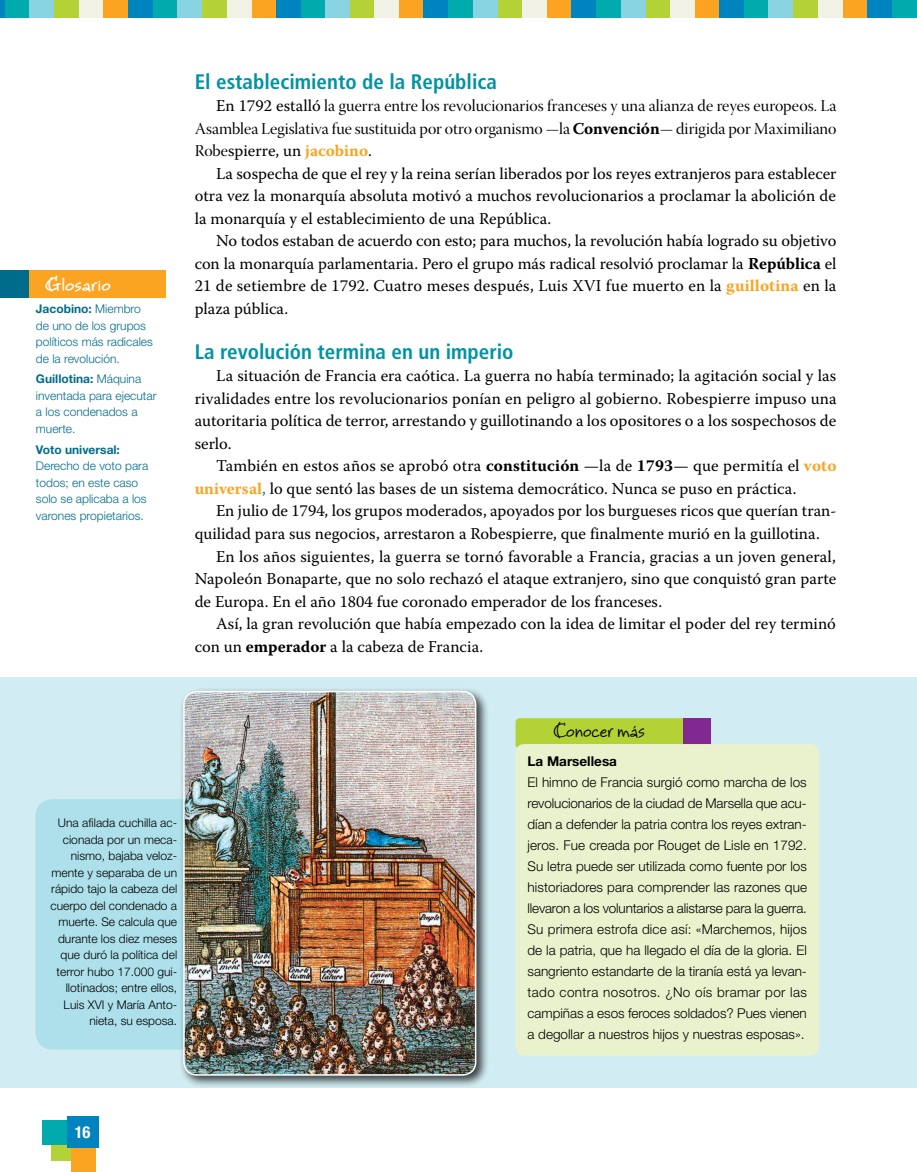
<style>
.page{position:relative;width:917px;height:1172px;background:#fff}
.page>*{position:absolute;margin:0;border:0;box-sizing:border-box;transform-origin:0 0}
._07__SUBTITULO{font:700 condensed 21px "Frutiger LT Std";color:#0093a2}
.txt{font:700 19.8px "Bruno JB Std";color:#fff}
.t1{font:19.5px "Bruno JB Std";color:#000}
._05__TEXTO_CENTRAL{font:16.5px/22.5px "Warnock Pro";color:#000;text-align:justify}
._05__TEXTO_CENTRAL-2{font:16.5px/22.5px "Warnock Pro Disp";color:#000;text-align:justify}
.t2{font:700 condensed 16.5px "Helvetica Neue LT Std";color:#fff}
._15__TEXTO_CUADROS{font:300 13.5px/21px "Helvetica Neue LT Std";color:#000;text-align:justify}
._16__TITULO_CUADROS{font:700 13.5px "Helvetica Neue LT Std";color:#000}
._06__EPIGRAFES{font:300 12px/16.5px "Helvetica Neue LT Std";color:#000;text-align:right}
._3__GLOSARIO_AZUL{font:300 12px/16.5px "Helvetica Neue LT Std";color:#006c8b}
.s1{font-weight:700}
.s2{font-family:"Warnock Pro"}
.s3{font-family:"Warnock Pro";font-weight:700}
.s4{font-family:"Warnock Pro";font-weight:700;color:#faa421}
.s5{font-weight:700;color:#faa421}
.s6{color:#1970b9}
</style>
<div class="page">
<div style="left:52px;top:1136px;width:24px;height:24px;background:#b3d235"></div>
<div style="left:54px;top:0;width:25px;height:18px;background:#b3d235"></div>
<div style="left:79px;top:0;width:24px;height:18px;background:#f2f1e6"></div>
<div style="left:5px;top:0;width:24px;height:18px;background:#00aaad"></div>
<div style="left:30px;top:0;width:24px;height:18px;background:#89d4e3"></div>
<div style="left:0;top:0;width:5px;height:18px;background:#0084bf"></div>
<div style="left:350px;top:0;width:24px;height:18px;background:#b3d235"></div>
<div style="left:374px;top:0;width:25px;height:18px;background:#f2f1e6"></div>
<div style="left:300px;top:0;width:25px;height:18px;background:#00aaad"></div>
<div style="left:251px;top:0;width:25px;height:18px;background:#faa421"></div>
<div style="left:325px;top:0;width:25px;height:18px;background:#89d4e3"></div>
<div style="left:276px;top:0;width:24px;height:18px;background:#0084bf"></div>
<div style="left:645px;top:0;width:25px;height:18px;background:#b3d235"></div>
<div style="left:670px;top:0;width:24px;height:18px;background:#f2f1e6"></div>
<div style="left:596px;top:0;width:24px;height:18px;background:#00aaad"></div>
<div style="left:546px;top:0;width:25px;height:18px;background:#faa421"></div>
<div style="left:620px;top:0;width:25px;height:18px;background:#89d4e3"></div>
<div style="left:571px;top:0;width:25px;height:18px;background:#0084bf"></div>
<div style="left:891px;top:0;width:25px;height:18px;background:#00aaad"></div>
<div style="left:842px;top:0;width:24px;height:18px;background:#faa421"></div>
<div style="left:866px;top:0;width:25px;height:18px;background:#0084bf"></div>
<div style="left:202px;top:0;width:24px;height:18px;background:#b3d235"></div>
<div style="left:227px;top:0;width:24px;height:18px;background:#f2f1e6"></div>
<div style="left:153px;top:0;width:24px;height:18px;background:#00aaad"></div>
<div style="left:103px;top:0;width:25px;height:18px;background:#faa421"></div>
<div style="left:177px;top:0;width:25px;height:18px;background:#89d4e3"></div>
<div style="left:128px;top:0;width:25px;height:18px;background:#0084bf"></div>
<div style="left:497px;top:0;width:25px;height:18px;background:#b3d235"></div>
<div style="left:522px;top:0;width:25px;height:18px;background:#f2f1e6"></div>
<div style="left:448px;top:0;width:25px;height:18px;background:#00aaad"></div>
<div style="left:399px;top:0;width:24px;height:18px;background:#faa421"></div>
<div style="left:473px;top:0;width:24px;height:18px;background:#89d4e3"></div>
<div style="left:423px;top:0;width:25px;height:18px;background:#0084bf"></div>
<div style="left:793px;top:0;width:24px;height:18px;background:#b3d235"></div>
<div style="left:817px;top:0;width:25px;height:18px;background:#f2f1e6"></div>
<div style="left:743px;top:0;width:25px;height:18px;background:#00aaad"></div>
<div style="left:694px;top:0;width:25px;height:18px;background:#faa421"></div>
<div style="left:768px;top:0;width:25px;height:18px;background:#89d4e3"></div>
<div style="left:719px;top:0;width:24px;height:18px;background:#0084bf"></div>
<div style="left:43px;top:1120px;width:24px;height:24px;background:#00aaad"></div>
<div style="left:71px;top:1147px;width:25px;height:25px;background:#faa421"></div>
<div style="left:67px;top:1116px;width:31px;height:31px;background:#0084bf"></div>
<div style="left:0;top:678px;width:916px;height:409px;background:#d1ecf2"></div>
<div style="left:36px;top:799px;width:174px;height:250px;background:#ade0ea;border-radius:17px"></div>
<div style="left:179px;top:686px;width:310px;height:402px;background:#000;opacity:.75"></div>
<img style="left:184px;top:691px;width:291px;height:384px">
<div style="left:183px;top:691px;width:293px;height:384px;border:2px solid #fff;border-radius:13px"></div>
<div style="left:0;top:270px;width:165px;height:27px;background:#faa421"></div>
<div style="left:0;top:270px;width:29px;height:27px;background:#006c8b"></div>
<div style="left:515px;top:718px;width:172px;height:31px;background:#b3d235;border-radius:4px"></div>
<div style="left:682px;top:718px;width:27px;height:27px;background:#812990"></div>
<div style="left:515px;top:744px;width:303px;height:311px;background:#eaf2cd;border-radius:9px"></div>
<svg style="left:916px;top:0;width:1px;height:18px"></svg>
<p class="txt" style="left:45px;top:272px;width:67px">Glosario</p>
<p class="_3__GLOSARIO_AZUL" style="left:36px;top:300px;width:118px"><span class="s1">Jacobino:</span> Miembro de uno de los grupos políticos más radicales de la revolución.</p>
<p class="_3__GLOSARIO_AZUL" style="left:36px;top:370px;width:122px"><span class="s1">Guillotina:</span> Máquina inventada para ejecutar a los condenados a muerte.</p>
<p class="_3__GLOSARIO_AZUL" style="left:36px;top:441px;width:114px"><span class="s1">Voto universal:<br></span>Derecho de voto para todos; en este caso solo se aplicaba a los varones propietarios.</p>
<p class="_07__SUBTITULO" style="left:195px;top:69px;width:303px">El establecimiento de la República</p>
<p class="_05__TEXTO_CENTRAL-2" style="left:195px;top:97px;width:643px;text-indent:21px"><span class="s2">En 1792 estalló</span> la guerra entre los revolucionarios franceses y una alianza de reyes europeos. La Asamblea Legislativa fue sustituida por otro organismo —la <span class="s3">Convención</span>— dirigida por Maximiliano Robe<span class="s2">spierre, un</span> <span class="s4">jacobino</span><span class="s2">.</span></p>
<p class="_05__TEXTO_CENTRAL" style="left:195px;top:162px;width:643px;text-indent:21px">La sospecha de que el rey y la reina serían liberados por los reyes extranjeros para establecer otra vez la monarquía absoluta motivó a muchos revolucionarios a proclamar la abolición de la monarquía y el establecimiento de una República.</p>
<p class="_05__TEXTO_CENTRAL" style="left:195px;top:229px;width:643px;text-indent:21px">No todos estaban de acuerdo con esto; para muchos, la revolución había logrado su objetivo con la monarquía parlamentaria. Pero el grupo más radical resolvió proclamar la <span class="s1">República</span> el 21 de setiembre de 1792. Cuatro meses después, Luis XVI fue muerto en la <span class="s5">guillotina</span> en la plaza pública.</p>
<p class="_07__SUBTITULO" style="left:195px;top:339px;width:320px">La revolución termina en un imperio</p>
<p class="_05__TEXTO_CENTRAL" style="left:195px;top:364px;width:643px;text-indent:21px">La situación de Francia era caótica. La guerra no había terminado; la agitación social y las rivalidades entre los revolucionarios ponían en peligro al gobierno. Robespierre impuso una autoritaria política de terror, arrestando y guillotinando a los opositores o a los sospechosos de serlo.</p>
<p class="_05__TEXTO_CENTRAL" style="left:195px;top:454px;width:643px;text-indent:21px">También en estos años se aprobó otra <span class="s1">constitución</span> —la de <span class="s1">1793</span>— que permitía el <span class="s5">voto universal</span><span class="s6">,</span> lo que sentó las bases de un sistema democrático. Nunca se puso en práctica.</p>
<p class="_05__TEXTO_CENTRAL" style="left:195px;top:499px;width:643px;text-indent:21px">En julio de 1794, los grupos moderados, apoyados por los burgueses ricos que querían tran&shy;quilidad para sus negocios, arrestaron a Robespierre, que finalmente murió en la guillotina.</p>
<p class="_05__TEXTO_CENTRAL" style="left:195px;top:544px;width:643px;text-indent:21px">En los años siguientes, la guerra se tornó favorable a Francia, gracias a un joven general, Napoleón Bonaparte, que no solo rechazó el ataque extranjero, sino que conquistó gran parte de Europa. En el año 1804 fue coronado emperador de los franceses.</p>
<p class="_05__TEXTO_CENTRAL" style="left:195px;top:612px;width:642px;text-indent:21px">Así, la gran revolución que había empezado con la idea de limitar el poder del rey terminó con un <span class="s1">emperador</span> a la cabeza de Francia.</p>
<p class="_06__EPIGRAFES" style="left:51px;top:814px;width:128px">Una afilada cuchilla ac&shy;cionada por un meca&shy;nismo, bajaba veloz&shy;mente y separaba de un rápido tajo la cabeza del cuerpo del condenado a muerte. Se calcula que durante los diez meses que duró la política del terror hubo 17.000 gui&shy;llotinados; entre ellos,<br>Luis XVI y María Anto&shy;nieta, su esposa.</p>
<p class="t1" style="left:553px;top:718px;width:93px">Conocer más</p>
<p class="_16__TITULO_CUADROS" style="left:527px;top:752px;width:91px">La Marsellesa</p>
<p class="_15__TEXTO_CUADROS" style="left:527px;top:771px;width:281px">El himno de Francia surgió como marcha de los revolucionarios de la ciudad de Marsella que acu&shy;dían a defender la patria contra los reyes extran&shy;jeros. Fue creada por Rouget de Lisle en 1792.<br>Su letra puede ser utilizada como fuente por los historiadores para comprender las razones que llevaron a los voluntarios a alistarse para la guerra.<br>Su primera estrofa dice así: «Marchemos, hijos de la patria, que ha llegado el día de la gloria. El sangriento estandarte de la tiranía está ya levan&shy;tado contra nosotros. ¿No oís bramar por las campiñas a esos feroces soldados? Pues vienen a degollar a nuestros hijos y nuestras esposas».</p>
<p class="t2" style="left:75px;top:1122px;width:17px">16</p>
</div>
